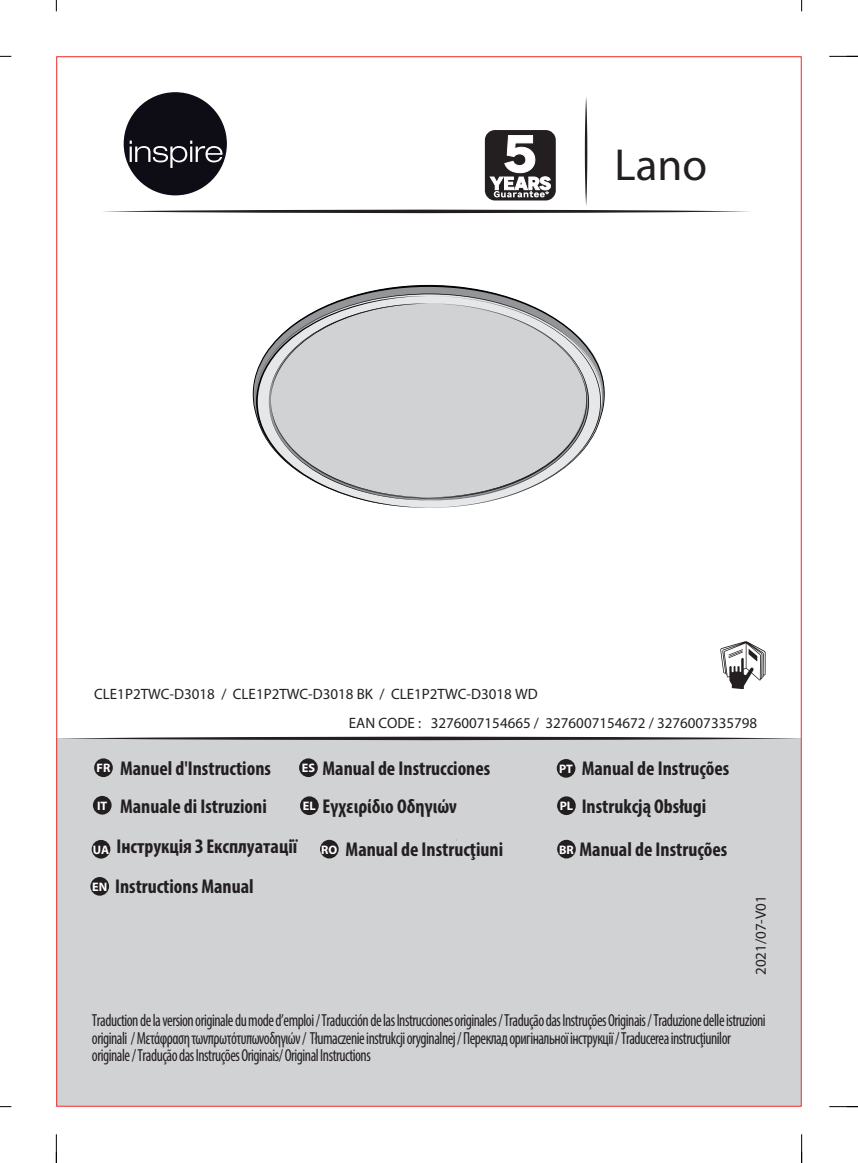
<style>
.page{position:relative;width:858px;height:1163px;background:#fff}
.page>*{position:absolute;margin:0;border:0;box-sizing:border-box;transform-origin:0 0}
.t1{font:45px "Myriad Pro";color:#231f20}
.t2{font:700 condensed 20px "Myriad Pro";color:#231f20}
.t3{font:condensed 17.5px/17.5px "Myriad Pro";letter-spacing:-.03em;color:#231f20;scale:.88 1}
.t4{font:15px/29px "Myriad Pro";color:#231f20}
.t5{font:700 12.25px "Myriad Pro";color:#fff}
</style>
<div class="page">
<svg style="left:720px;top:641px;width:45px;height:47px"></svg>
<div style="left:57px;top:738px;width:744px;height:368px;background:#d1d2d4"></div>
<div style="left:94px;top:758px;width:19px;height:19px;background:#231f20;border-radius:50%"></div>
<div style="left:299px;top:758px;width:19px;height:19px;background:#231f20;border-radius:50%"></div>
<div style="left:556px;top:759px;width:19px;height:18px;background:#231f20;border-radius:50%"></div>
<div style="left:93px;top:795px;width:19px;height:19px;background:#231f20;border-radius:50%"></div>
<div style="left:300px;top:796px;width:19px;height:18px;background:#231f20;border-radius:50%"></div>
<div style="left:557px;top:796px;width:18px;height:18px;background:#231f20;border-radius:50%"></div>
<div style="left:92px;top:839px;width:18px;height:19px;background:#231f20;border-radius:50%"></div>
<div style="left:320px;top:839px;width:18px;height:19px;background:#231f20;border-radius:50%"></div>
<div style="left:557px;top:839px;width:18px;height:19px;background:#231f20;border-radius:50%"></div>
<div style="left:90px;top:876px;width:19px;height:19px;background:#231f20;border-radius:50%"></div>
<svg style="left:253px;top:284px;width:352px;height:224px;fill:#d1d2d4"></svg>
<svg style="left:61px;top:736px;width:737px;height:4px"></svg>
<svg style="left:103px;top:92px;width:646px;height:121px"></svg>
<svg style="left:829px;top:56px;width:28px;height:1px"></svg>
<svg style="left:56px;top:1134px;width:1px;height:28px"></svg>
<svg style="left:801px;top:1134px;width:1px;height:28px"></svg>
<h1 class="t1" style="left:614px;top:137px;width:94px">Lano</h1>
<p class="t4" style="left:349px;top:678px;width:410px;text-indent:-255px">CLE1P2TWC-D3018 / CLE1P2TWC-D3018 BK / CLE1P2TWC-D3018 WD<br>EAN CODE : 3276007154665 / 3276007154672 / 3276007335798</p>
<p class="t2" style="left:120px;top:755px;width:152px">Manuel d'Instructions</p>
<p class="t2" style="left:581px;top:755px;width:149px">Manual de Instruções</p>
<p class="t2" style="left:322px;top:793px;width:136px">Εγχειρίδιο Οδηγιών</p>
<p class="t2" style="left:116px;top:834px;width:182px">Інструкція З Експлуатації</p>
<p class="t2" style="left:322px;top:755px;width:169px">Manual de Instrucciones</p>
<p class="t5" style="left:97px;top:760px;width:15px">FR</p>
<p class="t5" style="left:302px;top:760px;width:15px">ES</p>
<p class="t5" style="left:559px;top:760px;width:15px">PT</p>
<p class="t5" style="left:97px;top:797px;width:12px">IT</p>
<p class="t5" style="left:303px;top:797px;width:14px">EL</p>
<p class="t5" style="left:559px;top:797px;width:15px">PL</p>
<p class="t5" style="left:93px;top:841px;width:18px">UA</p>
<p class="t5" style="left:321px;top:841px;width:18px">RO</p>
<p class="t5" style="left:559px;top:841px;width:16px">BR</p>
<p class="t5" style="left:92px;top:878px;width:17px">EN</p>
<p class="t2" style="left:120px;top:793px;width:148px">Manuale di Istruzioni</p>
<p class="t2" style="left:581px;top:793px;width:126px">Instrukcją Obsługi</p>
<p class="t2" style="left:345px;top:836px;width:159px">Manual de Instrucţiuni</p>
<p class="t2" style="left:579px;top:836px;width:149px">Manual de Instruções</p>
<p class="t2" style="left:115px;top:873px;width:140px">Instructions Manual</p>
<p class="t4" style="left:746px;top:974px;width:81px;rotate:-90deg">2021/07-V01</p>
<p class="t3" style="left:92px;top:1011px;width:767px">Traduction de la version originale du mode d’emploi / Traducción de las Instrucciones originales / Tradução das Instruções Originais / Traduzione delle istruzioni originali / Μετάφραση τωνπρωτότυπωνοδηγιών / Tłumaczenie instrukcji oryginalnej / Перeклад оригінальної інструкції / Traducerea instrucţiunilor originale / Tradução das Instruções Originais/ Original Instructions</p>
</div>
